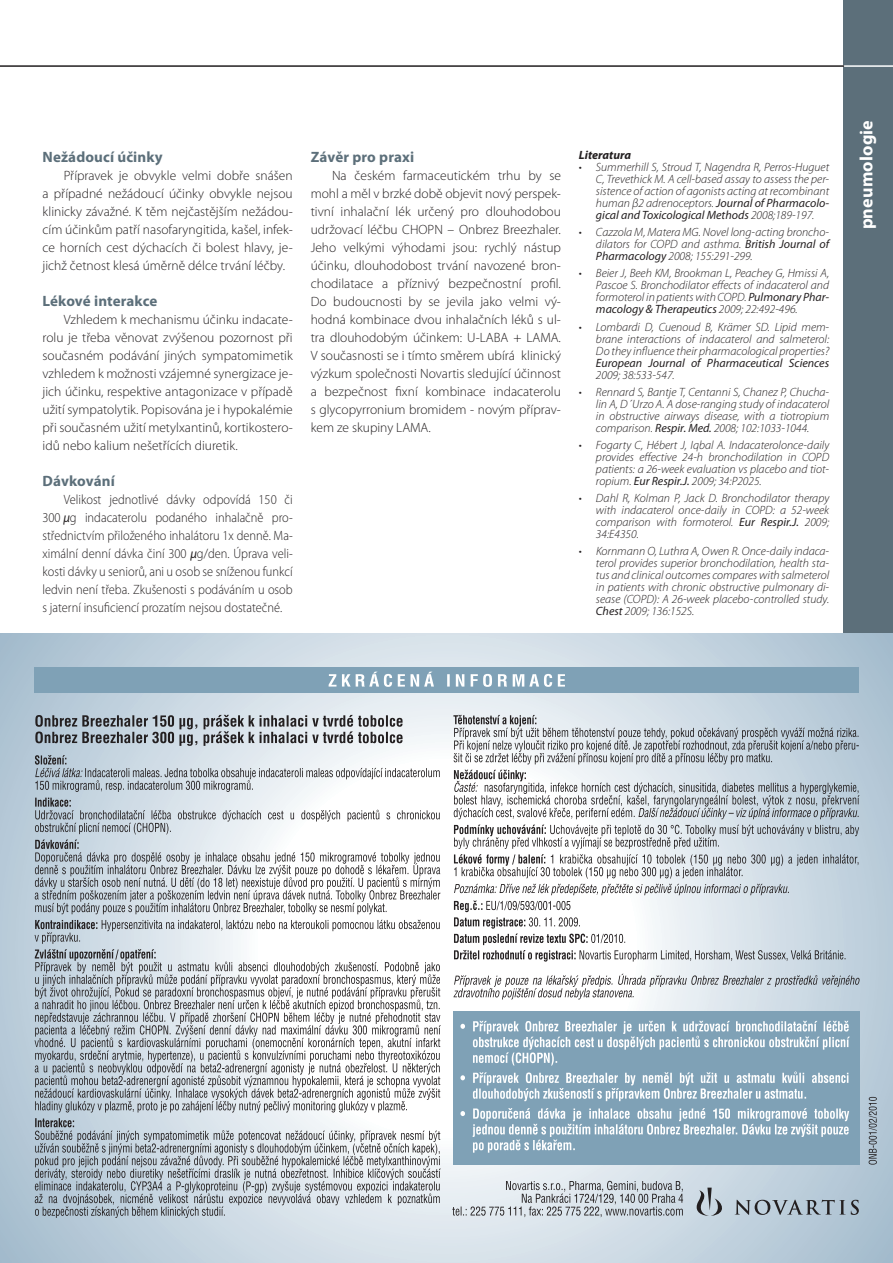
<style>
.page{position:relative;width:893px;height:1263px;background:#fff}
.page>*{position:absolute;margin:0;border:0;box-sizing:border-box;transform-origin:0 0}
.t1{font:700 18px "Myriad Pro";letter-spacing:.01em;color:#fff}
.t2{font:700 15px "Myriad Pro";letter-spacing:.01em;color:#5c6f7a}
.t3{font:300 13.5px/18px "Myriad Pro";color:#231f20;text-align:justify}
.t4{font:300 13.5px/18px "Myriad Pro";color:#231f20;text-align:justify;scale:.92 1}
.t5{font:italic 300 12px/12px "Myriad Pro";color:#231f20;text-align:justify}
.t6{font:italic 12px "Myriad Pro";color:#231f20}
.t7{font:italic 700 12px "Myriad Pro";color:#231f20}
.s1{font-weight:400;font-style:italic}
.s2{font-weight:400}
</style>
<div class="page">
<div style="left:844px;top:0;width:49px;height:1263px;background:#5c6f7a"></div>
<hr style="left:0;top:65px;width:893px;height:2px;background:#fff">
<hr style="left:0;top:65px;width:844px;height:2px;background:#231f20">
<svg style="left:0;top:634px;width:893px;height:629px;background:#cbd8e3"></svg>
<svg style="left:453px;top:974px;width:407px;height:25px"></svg>
<svg style="left:454px;top:825px;width:405px;height:136px"></svg>
<svg style="left:454px;top:770px;width:406px;height:49px"></svg>
<svg style="left:453px;top:715px;width:406px;height:49px;background:#bbc3ca"></svg>
<svg style="left:35px;top:1118px;width:406px;height:100px;background:#b9c1c8"></svg>
<svg style="left:35px;top:920px;width:406px;height:192px"></svg>
<svg style="left:35px;top:798px;width:405px;height:116px"></svg>
<svg style="left:35px;top:755px;width:405px;height:37px"></svg>
<svg style="left:35px;top:715px;width:368px;height:31px;background:#9fa6ac"></svg>
<div style="left:34px;top:667px;width:825px;height:26px;background:#7fa1b6"></div>
<div style="left:453px;top:1011px;width:406px;height:153px;background:#7fa1b6"></div>
<svg style="left:329px;top:672px;width:236px;height:15px"></svg>
<svg style="left:460px;top:1108px;width:389px;height:45px"></svg>
<svg style="left:460px;top:1071px;width:388px;height:30px"></svg>
<svg style="left:460px;top:1021px;width:390px;height:44px"></svg>
<svg style="left:869px;top:1097px;width:8px;height:67px"></svg>
<svg style="left:452px;top:1181px;width:231px;height:36px;background:#c0c7cc"></svg>
<svg style="left:735px;top:1199px;width:124px;height:16px;background:#94a1ab"></svg>
<svg style="left:697px;top:1187px;width:31px;height:29px"></svg>
<p class="t2" style="left:43px;top:151px;width:122px">Nežádoucí účinky</p>
<p class="t3" style="left:43px;top:168px;width:252px;text-indent:21px">Přípravek je obvykle velmi dobře snášen a případné nežádoucí účinky obvykle nejsou klinicky závažné. K těm nejčastějším nežádou&shy;cím účinkům patří nasofaryngitida, kašel, infek&shy;ce horních cest dýchacích či bolest hlavy, je&shy;jichž četnost klesá úměrně délce trvání léčby.</p>
<p class="t2" style="left:43px;top:295px;width:116px">Lékové interakce</p>
<p class="t3" style="left:43px;top:312px;width:252px;text-indent:21px">Vzhledem k mechanismu účinku indacate&shy;rolu je třeba věnovat zvýšenou pozornost při současném podávání jiných sympatomimetik vzhledem k možnosti vzájemné synergizace je&shy;jich účinku, respektive antagonizace v případě užití sympatolytik. Popisována je i hypokalémie při současném užití metylxantinů, kortikostero&shy;idů nebo kalium nešetřících diuretik.</p>
<p class="t2" style="left:43px;top:475px;width:74px">Dávkování</p>
<p class="t4" style="left:43px;top:492px;width:273px;text-indent:21px">Velikost jednotlivé dávky odpovídá 150 či 300 <span class="s1">μ</span>g indacaterolu podaného inhalačně pro&shy;střednictvím přiloženého inhalátoru 1x denně. Ma&shy;ximální denní dávka činí 300 <span class="s1">μ</span>g/den. Úprava veli&shy;kosti dávky u seniorů, ani u osob se sníženou funkcí ledvin není třeba. Zkušenosti s podáváním u osob s jaterní insuficiencí prozatím nejsou dostatečné.</p>
<p class="t2" style="left:311px;top:151px;width:105px">Závěr pro praxi</p>
<p class="t3" style="left:311px;top:168px;width:252px;text-indent:21px">Na českém farmaceutickém trhu by se mohl a měl v brzké době objevit nový perspek&shy;tivní inhalační lék určený pro dlouhodobou udržovací léčbu CHOPN – Onbrez Breezhaler.<br>Jeho velkými výhodami jsou: rychlý nástup účinku, dlouhodobost trvání navozené bron&shy;chodilatace a příznivý bezpečnostní profil.<br>Do budoucnosti by se jevila jako velmi vý&shy;hodná kombinace dvou inhalačních léků s ul&shy;tra dlouhodobým účinkem: U-LABA + LAMA.<br>V současnosti se i tímto směrem ubírá klinický výzkum společnosti Novartis sledující účinnost a bezpečnost fixní kombinace indacaterolu s glycopyrronium bromidem - novým příprav&shy;kem ze skupiny LAMA.</p>
<p class="t7" style="left:579px;top:151px;width:54px">Literatura</p>
<p class="t5" style="left:596px;top:162px;width:235px;text-indent:-17px">• Summerhill S, Stroud T, Nagendra R, Perros-Huguet C, Trevethick M. A cell-based assay to assess the per&shy;sistence of action of agonists acting at recombinant human β2 adrenoceptors. <span class="s2">Journal of Pharmacolo&shy;gical and Toxicological Methods</span> 2008;189-197.</p>
<p class="t5" style="left:596px;top:228px;width:235px;text-indent:-17px">• Cazzola M, Matera MG. Novel long-acting broncho&shy;dilators for COPD and asthma. <span class="s2">British Journal of Pharmacology</span> 2008; 155:291-299.</p>
<p class="t5" style="left:596px;top:269px;width:235px;text-indent:-17px">• Beier J, Beeh KM, Brookman L, Peachey G, Hmissi A, Pascoe S. Bronchodilator effects of indacaterol and formoterol in patients with COPD. <span class="s2">Pulmonary Phar&shy;macology &amp; Therapeutics</span> 2009; 22:492-496.</p>
<p class="t5" style="left:596px;top:322px;width:235px;text-indent:-17px">• Lombardi D, Cuenoud B, Krämer SD. Lipid mem&shy;brane interactions of indacaterol and salmeterol:<br>Do they influence their pharmacological properties?</p>
<p class="t6" style="left:596px;top:358px;width:235px">European Journal of Pharmaceutical Sciences</p>
<p class="t5" style="left:596px;top:370px;width:80px">2009; 38:533-547.</p>
<p class="t5" style="left:596px;top:387px;width:235px;text-indent:-17px">• Rennard S, Bantje T, Centanni S, Chanez P, Chucha&shy;lin A, D´Urzo A. A dose-ranging study of indacaterol in obstructive airways disease, with a tiotropium comparison. <span class="s2">Respir. Med.</span> 2008; 102:1033-1044.</p>
<p class="t5" style="left:596px;top:440px;width:235px;text-indent:-17px">• Fogarty C, Hébert J, Iqbal A. Indacaterolonce-daily provides effective 24-h bronchodilation in COPD patients: a 26-week evaluation vs placebo and tiot&shy;ropium. <span class="s2">Eur Respir.J.</span> 2009; 34:P2025.</p>
<p class="t5" style="left:596px;top:493px;width:235px;text-indent:-17px">• Dahl R, Kolman P, Jack D. Bronchodilator therapy with indacaterol once-daily in COPD: a 52-week comparison with formoterol. <span class="s2">Eur Respir.J.</span> 2009; 34:E4350.</p>
<p class="t5" style="left:596px;top:546px;width:235px;text-indent:-17px">• Kornmann O, Luthra A, Owen R. Once-daily indaca&shy;terol provides superior bronchodilation, health sta&shy;tus and clinical outcomes compares with salmeterol in patients with chronic obstructive pulmonary di&shy;sease (COPD): A 26-week placebo-controlled study.<br><span class="s2">Chest</span> 2009; 136:152S.</p>
<h1 class="t1" style="left:860px;top:229px;width:111px;rotate:-90deg">pneumologie</h1>
</div>
